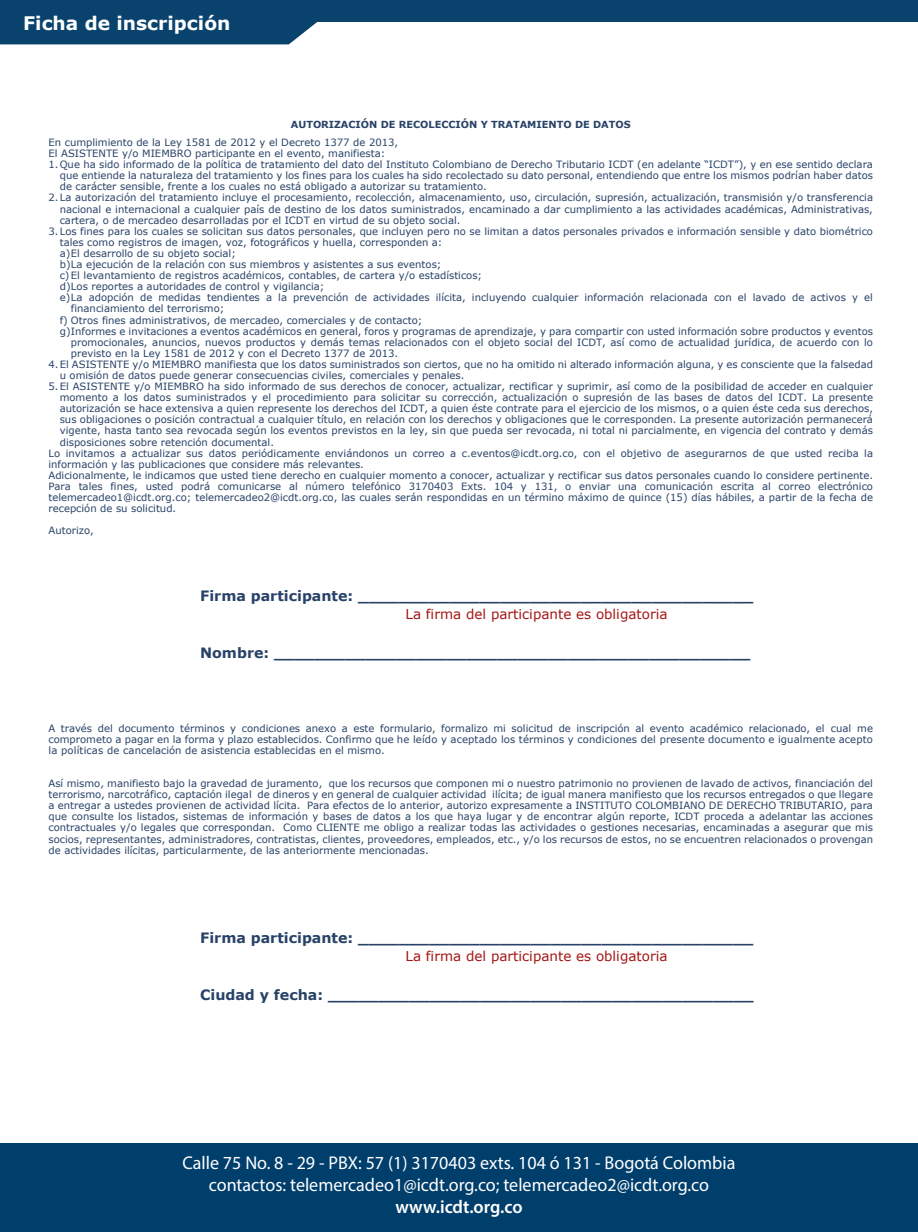
<style>
.page{position:relative;width:918px;height:1232px;background:#fff}
.page>*{position:absolute;margin:0;border:0;box-sizing:border-box;transform-origin:0 0}
.t1{font:700 18.6px "Verdana";color:#fff}
.t2{font:18.45px/22.2px "Myriad Pro";color:#fff;text-align:center}
.t3{font:600 18.45px "Myriad Pro";color:#fff}
.t4{font:18px "Myriad Pro";color:#fff}
.t5{font:700 14.25px "Verdana";color:#284267}
.t6{font:13.5px "Verdana";color:#a41515}
.t7{font:10.05px/11.1px "Verdana";color:#284267;text-align:justify}
.t8{font:700 9.75px "Verdana";color:#284267}
</style>
<div class="page">
<svg style="left:0;top:21px;width:345px;height:23px;background:#26577e"></svg>
<div style="left:0;top:0;width:918px;height:21px;background:#0a426e"></div>
<div style="left:0;top:1143px;width:918px;height:89px;background:#003e6c"></div>
<h1 class="t1" style="left:23px;top:10px;width:209px">Ficha de inscripción</h1>
<p class="t8" style="left:291px;top:117px;width:341px">AUTORIZACIÓN DE RECOLECCIÓN Y TRATAMIENTO DE DATOS</p>
<p class="t7" style="left:49px;top:137px;width:351px">En cumplimiento de la Ley 1581 de 2012 y el Decreto 1377 de 2013,<br>El ASISTENTE y/o MIEMBRO participante en el evento, manifiesta:</p>
<p class="t7" style="left:60px;top:159px;width:815px;text-indent:-11px">1. Que ha sido informado de la política de tratamiento del dato del Instituto Colombiano de Derecho Tributario ICDT (en adelante “ICDT”), y en ese sentido declara que entiende la naturaleza del tratamiento y los fines para los cuales ha sido recolectado su dato personal, entendiendo que entre los mismos podrían haber datos de carácter sensible, frente a los cuales no está obligado a autorizar su tratamiento.</p>
<p class="t7" style="left:60px;top:192px;width:815px;text-indent:-11px">2. La autorización del tratamiento incluye el procesamiento, recolección, almacenamiento, uso, circulación, supresión, actualización, transmisión y/o transferencia nacional e internacional a cualquier país de destino de los datos suministrados, encaminado a dar cumplimiento a las actividades académicas, Administrativas, cartera, o de mercadeo desarrolladas por el ICDT en virtud de su objeto social.</p>
<p class="t7" style="left:49px;top:225px;width:826px">3. Los fines para los cuales se solicitan sus datos personales, que incluyen pero no se limitan a datos personales privados e información sensible y dato biométrico</p>
<p class="t7" style="left:60px;top:237px;width:384px">tales como registros de imagen, voz, fotográficos y huella, corresponden a:</p>
<p class="t7" style="left:60px;top:248px;width:178px">a) El desarrollo de su objeto social;</p>
<p class="t7" style="left:60px;top:259px;width:383px">b) La ejecución de la relación con sus miembros y asistentes a sus eventos;</p>
<p class="t7" style="left:60px;top:270px;width:424px">c) El levantamiento de registros académicos, contables, de cartera y/o estadísticos;</p>
<p class="t7" style="left:60px;top:281px;width:266px">d) Los reportes a autoridades de control y vigilancia;</p>
<p class="t7" style="left:60px;top:292px;width:815px">e) La adopción de medidas tendientes a la prevención de actividades ilícita, incluyendo cualquier información relacionada con el lavado de activos y el</p>
<p class="t7" style="left:71px;top:303px;width:155px">financiamiento del terrorismo;</p>
<p class="t7" style="left:60px;top:314px;width:364px">f) Otros fines administrativos, de mercadeo, comerciales y de contacto;</p>
<p class="t7" style="left:60px;top:325px;width:815px">g) Informes e invitaciones a eventos académicos en general, foros y programas de aprendizaje, y para compartir con usted información sobre productos y eventos</p>
<p class="t7" style="left:71px;top:336px;width:804px">promocionales, anuncios, nuevos productos y demás temas relacionados con el objeto social del ICDT, así como de actualidad jurídica, de acuerdo con lo</p>
<p class="t7" style="left:71px;top:347px;width:329px">previsto en la Ley 1581 de 2012 y con el Decreto 1377 de 2013.</p>
<p class="t7" style="left:60px;top:359px;width:815px;text-indent:-11px">4. El ASISTENTE y/o MIEMBRO manifiesta que los datos suministrados son ciertos, que no ha omitido ni alterado información alguna, y es consciente que la falsedad u omisión de datos puede generar consecuencias civiles, comerciales y penales.</p>
<p class="t7" style="left:49px;top:381px;width:826px">5. El ASISTENTE y/o MIEMBRO ha sido informado de sus derechos de conocer, actualizar, rectificar y suprimir, así como de la posibilidad de acceder en cualquier</p>
<p class="t7" style="left:60px;top:392px;width:815px">momento a los datos suministrados y el procedimiento para solicitar su corrección, actualización o supresión de las bases de datos del ICDT. La presente</p>
<p class="t7" style="left:60px;top:403px;width:815px">autorización se hace extensiva a quien represente los derechos del ICDT, a quien éste contrate para el ejercicio de los mismos, o a quien éste ceda sus derechos,</p>
<p class="t7" style="left:60px;top:414px;width:815px">sus obligaciones o posición contractual a cualquier título, en relación con los derechos y obligaciones que le corresponden. La presente autorización permanecerá</p>
<p class="t7" style="left:60px;top:425px;width:815px">vigente, hasta tanto sea revocada según los eventos previstos en la ley, sin que pueda ser revocada, ni total ni parcialmente, en vigencia del contrato y demás</p>
<p class="t7" style="left:60px;top:436px;width:216px">disposiciones sobre retención documental.</p>
<p class="t7" style="left:49px;top:447px;width:826px">Lo invitamos a actualizar sus datos periódicamente enviándonos un correo a c.eventos@icdt.org.co, con el objetivo de asegurarnos de que usted reciba la</p>
<p class="t7" style="left:49px;top:458px;width:317px">información y las publicaciones que considere más relevantes.</p>
<p class="t7" style="left:49px;top:470px;width:826px">Adicionalmente, le indicamos que usted tiene derecho en cualquier momento a conocer, actualizar y rectificar sus datos personales cuando lo considere pertinente.</p>
<p class="t7" style="left:49px;top:481px;width:826px">Para tales fines, usted podrá comunicarse al número telefónico 3170403 Exts. 104 y 131, o enviar una comunicación escrita al correo electrónico</p>
<p class="t7" style="left:49px;top:492px;width:826px">telemercadeo1@icdt.org.co; telemercadeo2@icdt.org.co, las cuales serán respondidas en un término máximo de quince (15) días hábiles, a partir de la fecha de</p>
<p class="t7" style="left:49px;top:503px;width:129px">recepción de su solicitud.</p>
<p class="t7" style="left:49px;top:525px;width:47px">Autorizo,</p>
<h3 class="t5" style="left:200px;top:586px;width:555px">Firma participante: _______________________________________</h3>
<h3 class="t6" style="left:406px;top:605px;width:264px">La firma del participante es obligatoria</h3>
<h3 class="t5" style="left:200px;top:643px;width:552px">Nombre: _______________________________________________</h3>
<p class="t7" style="left:49px;top:722px;width:826px">A través del documento términos y condiciones anexo a este formulario, formalizo mi solicitud de inscripción al evento académico relacionado, el cual me comprometo a pagar en la forma y plazo establecidos. Confirmo que he leído y aceptado los términos y condiciones del presente documento e igualmente acepto la políticas de cancelación de asistencia establecidas en el mismo.</p>
<p class="t7" style="left:49px;top:778px;width:826px">Así mismo, manifiesto bajo la gravedad de juramento, que los recursos que componen mi o nuestro patrimonio no provienen de lavado de activos, financiación del terrorismo, narcotráfico, captación ilegal de dineros y en general de cualquier actividad ilícita; de igual manera manifiesto que los recursos entregados o que llegare a entregar a ustedes provienen de actividad lícita. Para efectos de lo anterior, autorizo expresamente a INSTITUTO COLOMBIANO DE DERECHO TRIBUTARIO, para que consulte los listados, sistemas de información y bases de datos a los que haya lugar y de encontrar algún reporte, ICDT proceda a adelantar las acciones contractuales y/o legales que correspondan. Como CLIENTE me obligo a realizar todas las actividades o gestiones necesarias, encaminadas a asegurar que mis socios, representantes, administradores, contratistas, clientes, proveedores, empleados, etc., y/o los recursos de estos, no se encuentren relacionados o provengan de actividades ilícitas, particularmente, de las anteriormente mencionadas.</p>
<h3 class="t5" style="left:200px;top:927px;width:555px">Firma participante: _______________________________________</h3>
<h3 class="t6" style="left:406px;top:946px;width:264px">La firma del participante es obligatoria</h3>
<h3 class="t5" style="left:200px;top:984px;width:555px">Ciudad y fecha: __________________________________________</h3>
<h2 class="t2" style="left:183px;top:1151px;width:554px">Calle 75 No. 8 - 29 - PBX: 57 (1) 3170403 exts. 104 ó 131 - Bogotá Colombia contactos: telemercadeo1@icdt.org.co; telemercadeo2@icdt.org.co</h2>
<h2 class="t3" style="left:395px;top:1195px;width:129px">www.icdt.org.co</h2>
<h3 class="t4" style="left:398px;top:1200px;width:124px">www.icdt.org.co</h3>
</div>
